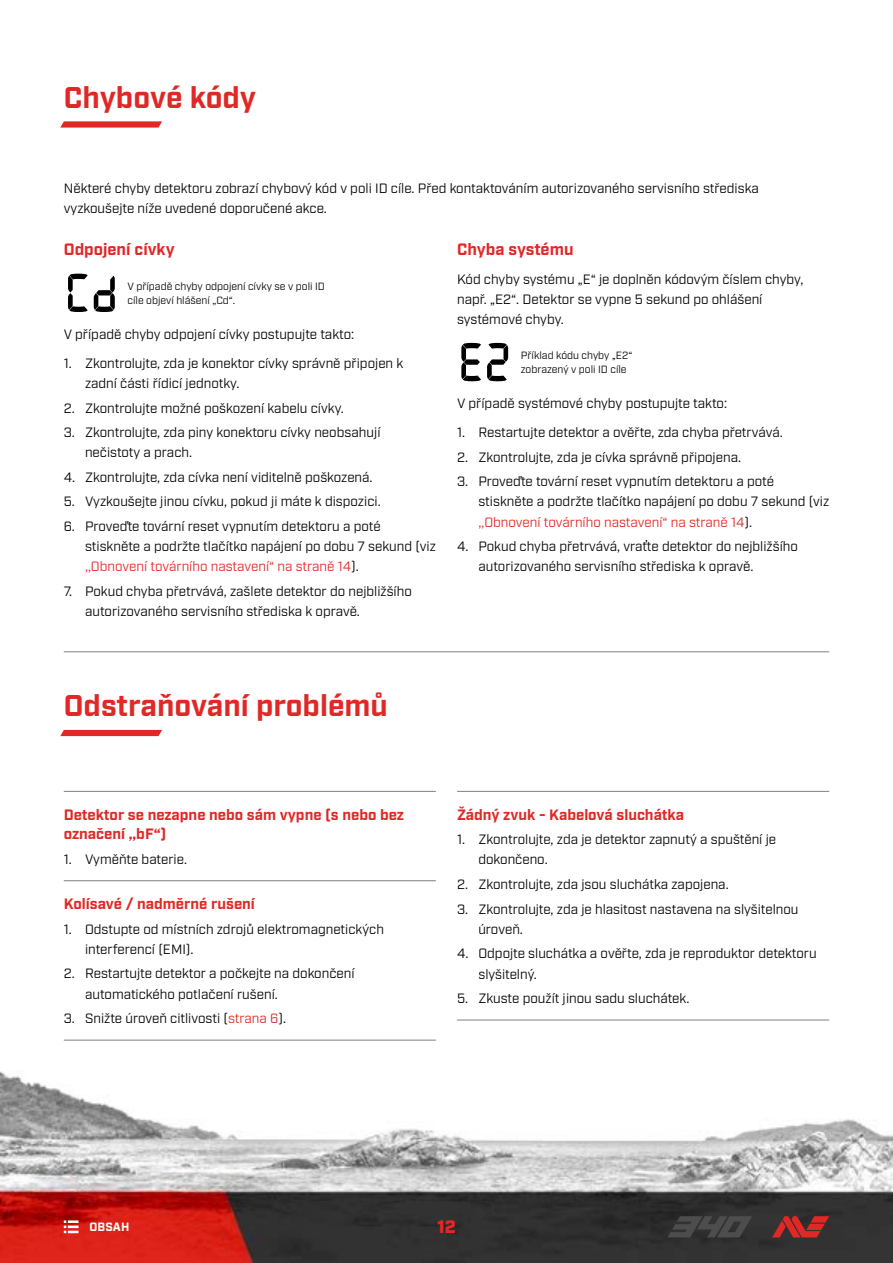
<style>
.page{position:relative;width:893px;height:1263px;background:#fff}
.page>*{position:absolute;margin:0;border:0;box-sizing:border-box;transform-origin:0 0}
.t1{font:700 30px "Industry";color:#e02826}
.t2{font:900 18px "Industry";color:#e02826}
.t3{font:700 16.5px "Industry";color:#e02826}
.t4{font:700 15px/19.5px "Industry";color:#e02826}
.t5{font:13.5px/20.2px "Industry";color:#000}
.t6{font:700 12px "Industry";letter-spacing:.01em;color:#fff}
.t7{font:10.5px/13.5px "Industry";color:#000}
.s1{color:#e02826}
</style>
<div class="page">
<img style="left:0;top:273px;width:893px;height:990px">
<svg style="left:64px;top:1220px;width:15px;height:13px"></svg>
<svg style="left:60px;top:121px;width:102px;height:7px"></svg>
<svg style="left:772px;top:1216px;width:57px;height:21px"></svg>
<svg style="left:667px;top:1216px;width:85px;height:21px;background:#414141"></svg>
<svg style="left:68px;top:274px;width:20px;height:38px"></svg>
<svg style="left:94px;top:276px;width:21px;height:36px"></svg>
<svg style="left:461px;top:343px;width:20px;height:38px"></svg>
<svg style="left:487px;top:343px;width:21px;height:38px"></svg>
<svg style="left:60px;top:730px;width:102px;height:6px"></svg>
<hr style="left:64px;top:791px;width:372px;height:1px;background:#808080">
<hr style="left:64px;top:880px;width:372px;height:1px;background:#808080">
<hr style="left:64px;top:1040px;width:372px;height:1px;background:#808080">
<hr style="left:457px;top:791px;width:372px;height:1px;background:#808080">
<hr style="left:457px;top:1020px;width:372px;height:1px;background:#808080">
<hr style="left:64px;top:651px;width:765px;height:1px;background:#808080">
<h1 class="t1" style="left:64px;top:79px;width:194px">Chybové kódy</h1>
<p class="t5" style="left:64px;top:178px;width:697px">Některé chyby detektoru zobrazí chybový kód v poli ID cíle. Před kontaktováním autorizovaného servisního střediska vyzkoušejte níže uvedené doporučené akce.</p>
<p class="t3" style="left:64px;top:239px;width:112px">Odpojení cívky</p>
<p class="t7" style="left:128px;top:280px;width:199px">V případě chyby odpojení cívky se v poli ID cíle objeví hlášení ,,Cd“.</p>
<p class="t5" style="left:64px;top:324px;width:292px">V případě chyby odpojení cívky postupujte takto:</p>
<p class="t5" style="left:85px;top:353px;width:320px;text-indent:-21px">1. Zkontrolujte, zda je konektor cívky správně připojen k zadní části řídicí jednotky.</p>
<p class="t5" style="left:64px;top:398px;width:280px">2. Zkontrolujte možné poškození kabelu cívky.</p>
<p class="t5" style="left:85px;top:423px;width:297px;text-indent:-21px">3. Zkontrolujte, zda piny konektoru cívky neobsahují nečistoty a prach.</p>
<p class="t5" style="left:64px;top:467px;width:309px">4. Zkontrolujte, zda cívka není viditelně poškozená.</p>
<p class="t5" style="left:64px;top:492px;width:317px">5. Vyzkoušejte jinou cívku, pokud ji máte k dispozici.</p>
<p class="t5" style="left:85px;top:516px;width:352px;text-indent:-21px">6. Proveďte tovární reset vypnutím detektoru a poté stiskněte a podržte tlačítko napájení po dobu 7 sekund (viz <span class="s1">,,Obnovení továrního nastavení“ na straně 14</span>).</p>
<p class="t5" style="left:85px;top:581px;width:328px;text-indent:-21px">7. Pokud chyba přetrvává, zašlete detektor do nejbližšího autorizovaného servisního střediska k opravě.</p>
<p class="t3" style="left:457px;top:239px;width:118px">Chyba systému</p>
<p class="t5" style="left:457px;top:269px;width:348px">Kód chyby systému ,,E“ je doplněn kódovým číslem chyby, např. ,,E2“. Detektor se vypne 5 sekund po ohlášení systémové chyby.</p>
<p class="t7" style="left:521px;top:349px;width:113px">Příklad kódu chyby ,,E2“ zobrazený v poli ID cíle</p>
<p class="t5" style="left:457px;top:394px;width:271px">V případě systémové chyby postupujte takto:</p>
<p class="t5" style="left:457px;top:423px;width:325px">1. Restartujte detektor a ověřte, zda chyba přetrvává.</p>
<p class="t5" style="left:457px;top:447px;width:284px">2. Zkontrolujte, zda je cívka správně připojena.</p>
<p class="t5" style="left:478px;top:472px;width:352px;text-indent:-21px">3. Proveďte tovární reset vypnutím detektoru a poté stiskněte a podržte tlačítko napájení po dobu 7 sekund (viz <span class="s1">,,Obnovení továrního nastavení“ na straně 14</span>).</p>
<p class="t5" style="left:478px;top:537px;width:321px;text-indent:-21px">4. Pokud chyba přetrvává, vraťte detektor do nejbližšího autorizovaného servisního střediska k opravě.</p>
<h1 class="t1" style="left:64px;top:688px;width:326px">Odstraňování problémů</h1>
<p class="t4" style="left:64px;top:805px;width:342px">Detektor se nezapne nebo sám vypne (s nebo bez označení ,,bF“)</p>
<p class="t5" style="left:64px;top:849px;width:123px">1. Vyměňte baterie.</p>
<p class="t4" style="left:64px;top:895px;width:193px">Kolísavé / nadměrné rušení</p>
<p class="t5" style="left:85px;top:919px;width:300px;text-indent:-21px">1. Odstupte od místních zdrojů elektromagnetických interferencí (EMI).</p>
<p class="t5" style="left:85px;top:964px;width:271px;text-indent:-21px">2. Restartujte detektor a počkejte na dokončení automatického potlačení rušení.</p>
<p class="t5" style="left:64px;top:1008px;width:222px">3. Snižte úroveň citlivosti (<span class="s1">strana 6</span>).</p>
<p class="t4" style="left:457px;top:805px;width:228px">Žádný zvuk - Kabelová sluchátka</p>
<p class="t5" style="left:478px;top:830px;width:299px;text-indent:-21px">1. Zkontrolujte, zda je detektor zapnutý a spuštění je dokončeno.</p>
<p class="t5" style="left:457px;top:874px;width:271px">2. Zkontrolujte, zda jsou sluchátka zapojena.</p>
<p class="t5" style="left:478px;top:899px;width:322px;text-indent:-21px">3. Zkontrolujte, zda je hlasitost nastavena na slyšitelnou úroveň.</p>
<p class="t5" style="left:478px;top:944px;width:340px;text-indent:-21px">4. Odpojte sluchátka a ověřte, zda je reproduktor detektoru slyšitelný.</p>
<p class="t5" style="left:457px;top:988px;width:232px">5. Zkuste použít jinou sadu sluchátek.</p>
<p class="t6" style="left:90px;top:1220px;width:41px">OBSAH</p>
<h2 class="t2" style="left:437px;top:1216px;width:20px">12</h2>
</div>
